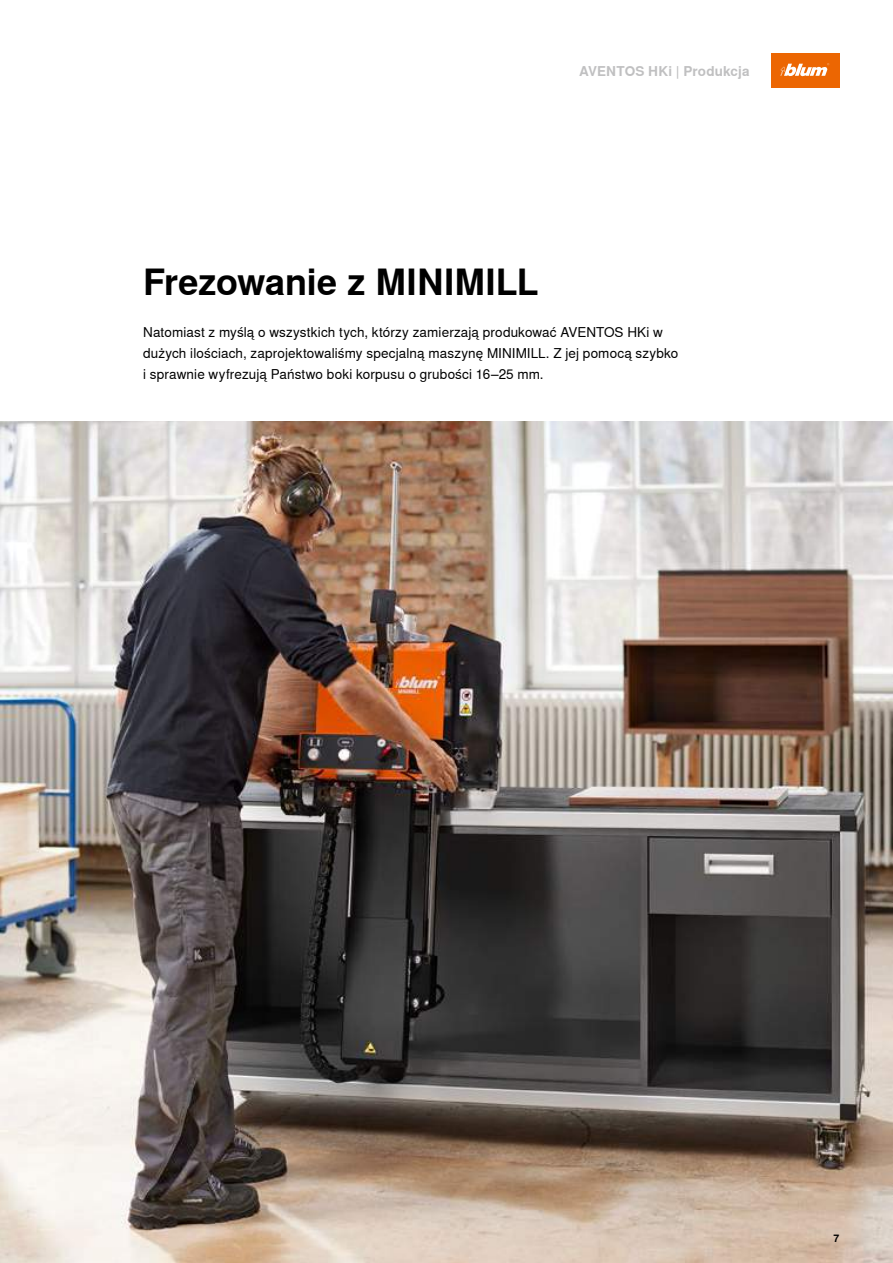
<style>
.page{position:relative;width:893px;height:1263px;background:#fff}
.page>*{position:absolute;margin:0;border:0;box-sizing:border-box;transform-origin:0 0}
.t1{font:700 36px "Nimbus Sans Global";letter-spacing:-.005em;color:#000}
.t2{font:13.5px/21px "Nimbus Sans Global";letter-spacing:.01em;color:#000}
.t3{font:700 13.5px "Nimbus Sans Global";letter-spacing:.01em;color:#c0c0c1}
.t4{font:700 10.5px "Nimbus Sans Global";color:#000}
</style>
<div class="page">
<div style="left:771px;top:54px;width:68px;height:34px;background:#ec6602"></div>
<svg style="left:780px;top:63px;width:49px;height:13px"></svg>
<img style="left:0;top:421px;width:893px;height:842px">
<img style="left:0;top:0;width:1px;height:842px">
<p class="t3" style="left:579px;top:63px;width:172px">AVENTOS HKi | Produkcja</p>
<h1 class="t1" style="left:143px;top:261px;width:396px">Frezowanie z MINIMILL</h1>
<p class="t2" style="left:143px;top:322px;width:537px">Natomiast z myślą o wszystkich tych, którzy zamierzają produkować AVENTOS HKi w dużych ilościach, zaprojektowaliśmy specjalną maszynę MINIMILL. Z jej pomocą szybko i sprawnie wyfrezują Państwo boki korpusu o grubości 16–25 mm.</p>
<p class="t4" style="left:833px;top:1232px;width:7px">7</p>
</div>
